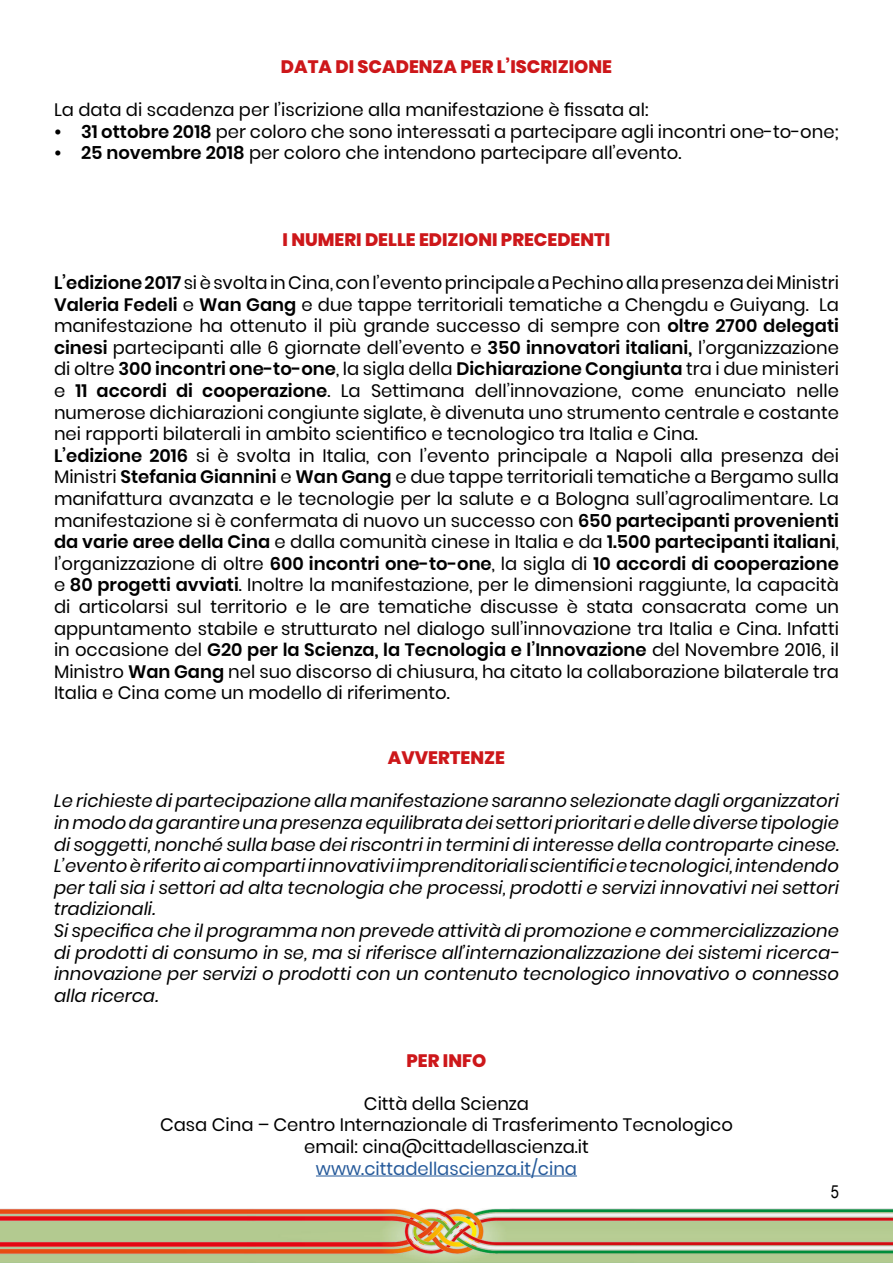
<style>
.page{position:relative;width:893px;height:1263px;background:#fff}
.page>*{position:absolute;margin:0;border:0;box-sizing:border-box;transform-origin:0 0}
.t1{font:18px/21.6px "Poppins";color:#000}
.t2{font:italic 18px/21.6px "Poppins";color:#000}
.t3{font:800 18px "Poppins";color:#cd171a}
.t4{font:18px "Poppins";color:#275b9b}
.t5{font:18px "Arial Narrow";color:#000}
.s1{font-weight:600}
</style>
<div class="page">
<img style="left:0;top:1209px;width:893px;height:54px">
<hr style="left:316px;top:1175px;width:261px;height:1px;background:#275b9b">
<p class="t3" style="left:281px;top:56px;width:333px">DATA DI SCADENZA PER L’ISCRIZIONE</p>
<p class="t1" style="left:54px;top:99px;width:596px">La data di scadenza per l’iscrizione alla manifestazione è fissata al:</p>
<p class="t1" style="left:54px;top:121px;width:786px"><span class="s1">• 31 ottobre 2018</span> per coloro che sono interessati a partecipare agli incontri one-to-one;</p>
<p class="t1" style="left:54px;top:142px;width:629px"><span class="s1">• 25 novembre 2018</span> per coloro che intendono partecipare all’evento.</p>
<p class="t3" style="left:282px;top:229px;width:329px">I NUMERI DELLE EDIZIONI PRECEDENTI</p>
<p class="t1" style="left:54px;top:272px;width:786px"><span class="s1">L’edizione 2017</span> si è svolta in Cina, con l’evento principale a Pechino alla presenza dei Ministri <span class="s1">Valeria Fedeli</span> e <span class="s1">Wan Gang</span> e due tappe territoriali tematiche a Chengdu e Guiyang. La manifestazione ha ottenuto il più grande successo di sempre con <span class="s1">oltre 2700 delegati cinesi</span> partecipanti alle 6 giornate dell’evento e <span class="s1">350 innovatori italiani,</span> l’organizzazione di oltre <span class="s1">300 incontri one-to-one</span>, la sigla della <span class="s1">Dichiarazione Congiunta</span> tra i due ministeri e <span class="s1">11 accordi di cooperazione</span>. La Settimana dell’innovazione, come enunciato nelle numerose dichiarazioni congiunte siglate, è divenuta uno strumento centrale e costante nei rapporti bilaterali in ambito scientifico e tecnologico tra Italia e Cina.<br><span class="s1">L’edizione 2016</span> si è svolta in Italia, con l’evento principale a Napoli alla presenza dei Ministri <span class="s1">Stefania Giannini</span> e <span class="s1">Wan Gang</span> e due tappe territoriali tematiche a Bergamo sulla manifattura avanzata e le tecnologie per la salute e a Bologna sull’agroalimentare. La manifestazione si è confermata di nuovo un successo con <span class="s1">650 partecipanti provenienti da varie aree della Cina</span> e dalla comunità cinese in Italia e da <span class="s1">1.500 partecipanti italiani</span>, l’organizzazione di oltre <span class="s1">600 incontri one-to-one</span>, la sigla di <span class="s1">10 accordi di cooperazione </span>e <span class="s1">80 progetti avviati</span>. Inoltre la manifestazione, per le dimensioni raggiunte, la capacità di articolarsi sul territorio e le are tematiche discusse è stata consacrata come un appuntamento stabile e strutturato nel dialogo sull’innovazione tra Italia e Cina. Infatti in occasione del <span class="s1">G20 per la Scienza, la Tecnologia e l’Innovazione</span> del Novembre 2016, il Ministro <span class="s1">Wan Gang</span> nel suo discorso di chiusura, ha citato la collaborazione bilaterale tra Italia e Cina come un modello di riferimento.</p>
<p class="t3" style="left:388px;top:747px;width:119px">AVVERTENZE</p>
<p class="t2" style="left:54px;top:790px;width:786px">Le richieste di partecipazione alla manifestazione saranno selezionate dagli organizzatori in modo da garantire una presenza equilibrata dei settori prioritari e delle diverse tipologie di soggetti, nonché sulla base dei riscontri in termini di interesse della controparte cinese.<br>L’evento è riferito ai comparti innovativi imprenditoriali scientifici e tecnologici, intendendo per tali sia i settori ad alta tecnologia che processi, prodotti e servizi innovativi nei settori tradizionali.<br>Si specifica che il programma non prevede attività di promozione e commercializzazione di prodotti di consumo in se, ma si riferisce all’internazionalizzazione dei sistemi ricerca&shy;innovazione per servizi o prodotti con un contenuto tecnologico innovativo o connesso alla ricerca.</p>
<p class="t3" style="left:407px;top:1050px;width:81px">PER INFO</p>
<p class="t1" style="left:160px;top:1093px;width:574px;text-align:center">Città della Scienza<br>Casa Cina – Centro Internazionale di Trasferimento Tecnologico email: cina@cittadellascienza.it</p>
<p class="t4" style="left:316px;top:1158px;width:263px">www.cittadellascienza.it/cina</p>
<p class="t5" style="left:831px;top:1178px;width:10px">5</p>
</div>
